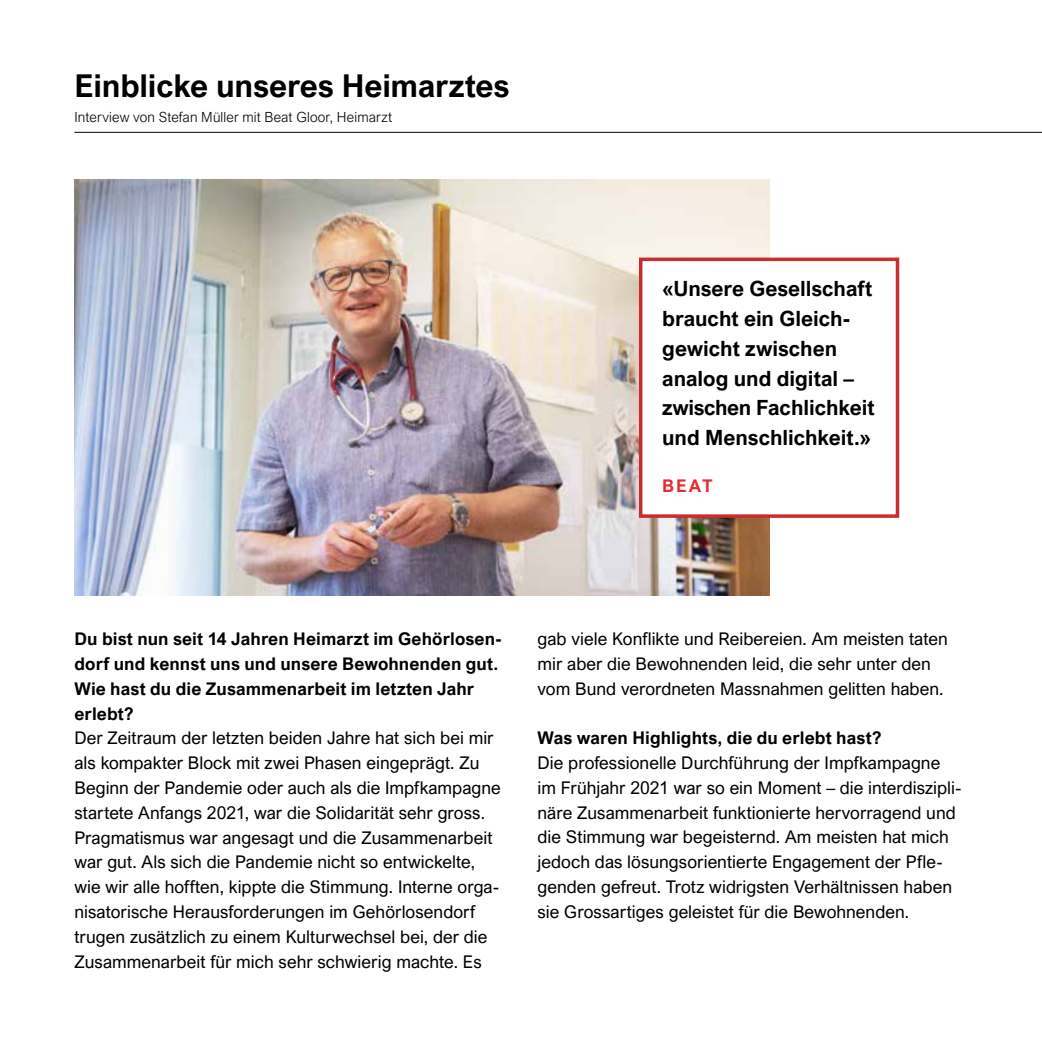
<style>
.page{position:relative;width:1042px;height:1042px;background:#fff}
.page>*{position:absolute;margin:0;border:0;box-sizing:border-box;transform-origin:0 0}
.t1{font:700 31.5px "Arial Nova";letter-spacing:-.005em;color:#000}
.t2{font:700 21px/29.8px "Arial Nova";letter-spacing:-.005em;color:#000}
.t3{font:17.5px/24.8px "Arial Nova";color:#000}
.t4{font:700 17.5px/24.8px "Arial Nova";letter-spacing:.005em;color:#000}
.t5{font:700 17.5px "Arial Nova";color:#e42b32}
.t6{font:300 14px "Arial Nova";letter-spacing:.01em;color:#000}
</style>
<div class="page">
<img style="left:74px;top:180px;width:695px;height:415px">
<hr style="left:74px;top:132px;width:968px;height:1px;background:#000">
<div style="left:641px;top:259px;width:256px;height:257px;background:#fff"></div>
<div style="left:639px;top:258px;width:260px;height:260px;border:4px solid #ca2d2e"></div>
<h1 class="t1" style="left:74px;top:68px;width:437px">Einblicke unseres Heimarztes</h1>
<p class="t6" style="left:74px;top:109px;width:319px">Interview von Stefan Müller mit Beat Gloor, Heimarzt</p>
<p class="t2" style="left:662px;top:274px;width:214px">«Unsere Gesellschaft braucht ein Gleich&shy;gewicht zwischen analog und digital – zwischen Fachlichkeit und Menschlichkeit.»</p>
<p class="t5" style="left:662px;top:475px;width:52px">BEAT</p>
<p class="t4" style="left:74px;top:626px;width:429px">Du bist nun seit 14 Jahren Heimarzt im Gehörlosen&shy;dorf und kennst uns und unsere Bewohnenden gut.<br>Wie hast du die Zusammenarbeit im letzten Jahr erlebt?</p>
<p class="t3" style="left:74px;top:726px;width:428px">Der Zeitraum der letzten beiden Jahre hat sich bei mir als kompakter Block mit zwei Phasen eingeprägt. Zu Beginn der Pandemie oder auch als die Impfkampagne startete Anfangs 2021, war die Solidarität sehr gross.<br>Pragmatismus war angesagt und die Zusammenarbeit war gut. Als sich die Pandemie nicht so entwickelte, wie wir alle hofften, kippte die Stimmung. Interne orga&shy;nisatorische Herausforderungen im Gehörlosendorf trugen zusätzlich zu einem Kulturwechsel bei, der die Zusammenarbeit für mich sehr schwierig machte. Es</p>
<p class="t3" style="left:537px;top:626px;width:412px">gab viele Konflikte und Reibereien. Am meisten taten mir aber die Bewohnenden leid, die sehr unter den vom Bund verordneten Massnahmen gelitten haben.</p>
<p class="t4" style="left:537px;top:725px;width:345px">Was waren Highlights, die du erlebt hast?</p>
<p class="t3" style="left:537px;top:750px;width:425px">Die professionelle Durchführung der Impfkampagne im Frühjahr 2021 war so ein Moment – die interdiszipli&shy;näre Zusammenarbeit funktionierte hervorragend und die Stimmung war begeisternd. Am meisten hat mich jedoch das lösungsorientierte Engagement der Pfle&shy;genden gefreut. Trotz widrigsten Verhältnissen haben sie Grossartiges geleistet für die Bewohnenden.</p>
</div>
